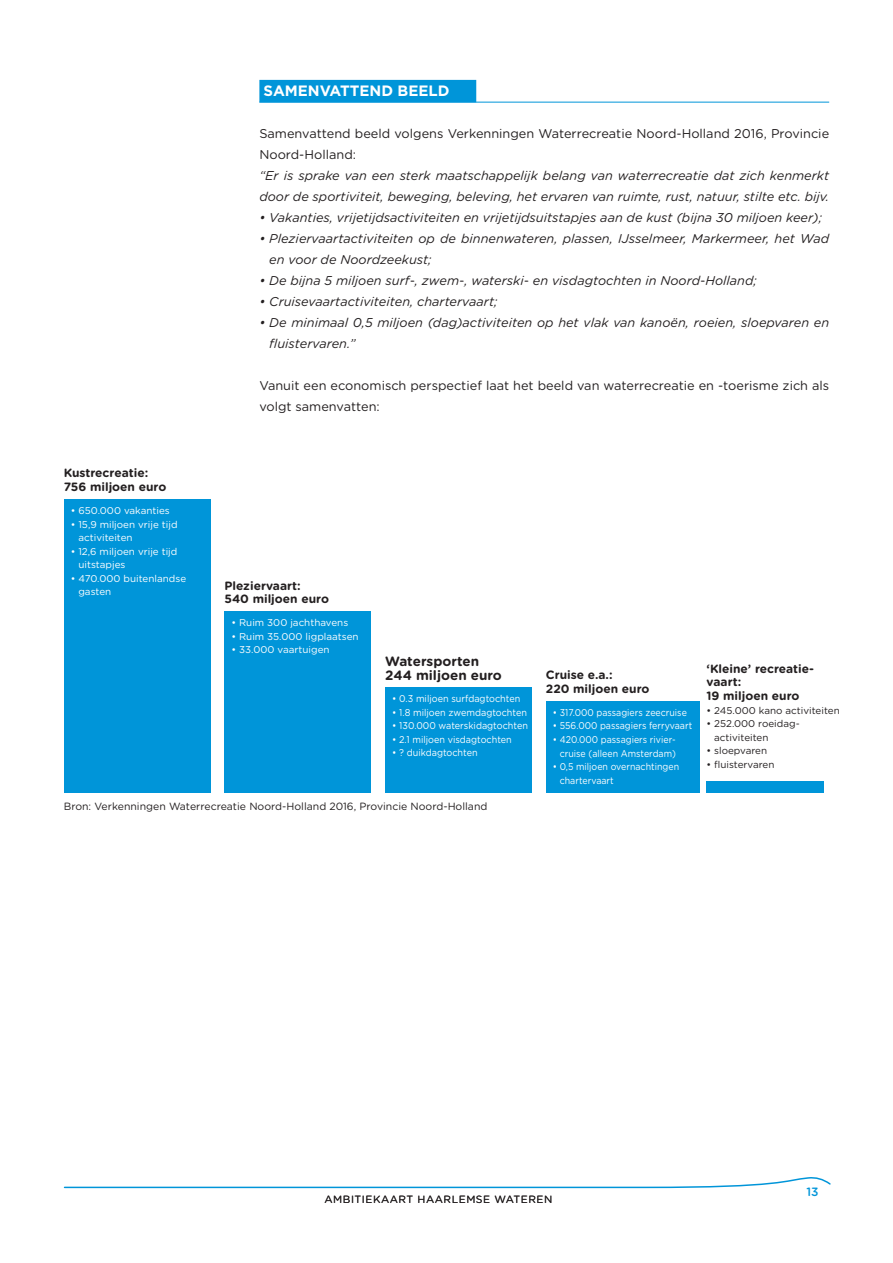
<style>
.page{position:relative;width:893px;height:1263px;background:#fff}
.page>*{position:absolute;margin:0;border:0;box-sizing:border-box;transform-origin:0 0}
.t1{font:700 15px "Gotham";color:#fff}
.t2{font:700 13.5px/13.5px "Gotham Rounded";color:#231f20}
.t3{font:italic 12.75px/21px "Gotham Rounded";color:#231f20}
.t4{font:12.75px/21px "Gotham Rounded";color:#231f20}
.t5{font:700 12px/13.5px "Gotham Rounded";color:#231f20}
.t6{font:500 12px "Gotham Rounded";color:#0095d9}
.t7{font:10.5px "Gotham Rounded";color:#231f20}
.t8{font:10.5px "Gotham Rounded";letter-spacing:.05em;color:#231f20}
.t9{font:9.9px/13.5px "Gotham Rounded";color:#fff}
.t10{font:9.9px/13.5px "Gotham Rounded";color:#fff;text-align:right;scale:.9 1}
.t11{font:9.9px "Gotham Rounded";color:#fff;scale:.92 1}
.t12{font:9.9px/13.5px "Gotham Rounded";color:#231f20}
</style>
<div class="page">
<svg style="left:63px;top:1177px;width:768px;height:12px"></svg>
<div style="left:259px;top:80px;width:217px;height:22px;background:#0095d9"></div>
<hr style="left:259px;top:102px;width:570px;height:1px;background:#0095d9">
<div style="left:64px;top:499px;width:146px;height:294px;background:#0095d9"></div>
<div style="left:224px;top:611px;width:147px;height:182px;background:#0095d9"></div>
<div style="left:385px;top:687px;width:147px;height:106px;background:#0095d9"></div>
<div style="left:546px;top:701px;width:154px;height:92px;background:#0095d9"></div>
<div style="left:707px;top:781px;width:117px;height:12px;background:#0095d9"></div>
<p class="t5" style="left:64px;top:466px;width:104px">Kustrecreatie:<br>756 miljoen euro</p>
<p class="t9" style="left:71px;top:503px;width:101px">• 650.000 vakanties</p>
<p class="t9" style="left:78px;top:517px;width:101px;text-indent:-8px">• 15,9 miljoen vrije tijd activiteiten</p>
<p class="t9" style="left:78px;top:544px;width:101px;text-indent:-8px">• 12,6 miljoen vrije tijd uitstapjes</p>
<p class="t9" style="left:78px;top:571px;width:109px;text-indent:-8px">• 470.000 buitenlandse gasten</p>
<p class="t1" style="left:264px;top:81px;width:187px">SAMENVATTEND BEELD</p>
<p class="t4" style="left:259px;top:122px;width:571px">Samenvattend beeld volgens Verkenningen Waterrecreatie Noord-Holland 2016, Provincie<br>Noord-Holland:</p>
<p class="t3" style="left:259px;top:164px;width:571px">“Er is sprake van een sterk maatschappelijk belang van waterrecreatie dat zich kenmerkt door de sportiviteit, beweging, beleving, het ervaren van ruimte, rust, natuur, stilte etc. bijv.</p>
<p class="t3" style="left:259px;top:206px;width:564px">• Vakanties, vrijetijdsactiviteiten en vrijetijdsuitstapjes aan de kust (bijna 30 miljoen keer);</p>
<p class="t3" style="left:269px;top:227px;width:561px;text-indent:-10px">• Pleziervaartactiviteiten op de binnenwateren, plassen, IJsselmeer, Markermeer, het Wad en voor de Noordzeekust;</p>
<p class="t3" style="left:259px;top:269px;width:499px">• De bijna 5 miljoen surf-, zwem-, waterski- en visdagtochten in Noord-Holland;</p>
<p class="t3" style="left:259px;top:290px;width:240px">• Cruisevaartactiviteiten, chartervaart;</p>
<p class="t3" style="left:269px;top:311px;width:561px;text-indent:-10px">• De minimaal 0,5 miljoen (dag)activiteiten op het vlak van kanoën, roeien, sloepvaren en fluistervaren.”</p>
<p class="t4" style="left:259px;top:374px;width:571px">Vanuit een economisch perspectief laat het beeld van waterrecreatie en -toerisme zich als volgt samenvatten:</p>
<p class="t5" style="left:224px;top:578px;width:106px">Pleziervaart:<br>540 miljoen euro</p>
<p class="t9" style="left:231px;top:615px;width:118px">• Ruim 300 jachthavens</p>
<p class="t9" style="left:231px;top:629px;width:129px">• Ruim 35.000 ligplaatsen</p>
<p class="t9" style="left:231px;top:643px;width:100px">• 33.000 vaartuigen</p>
<p class="t2" style="left:385px;top:654px;width:118px">Watersporten<br>244 miljoen euro</p>
<p class="t11" style="left:392px;top:692px;width:141px">• 0.3 miljoen surfdagtochten</p>
<p class="t11" style="left:392px;top:705px;width:148px">• 1.8 miljoen zwemdagtochten</p>
<p class="t11" style="left:392px;top:719px;width:149px">• 130.000 waterskidagtochten</p>
<p class="t11" style="left:392px;top:732px;width:132px">• 2.1 miljoen visdagtochten</p>
<p class="t11" style="left:392px;top:746px;width:94px">• ? duikdagtochten</p>
<p class="t5" style="left:546px;top:668px;width:105px">Cruise e.a.:<br>220 miljoen euro</p>
<p class="t5" style="left:707px;top:661px;width:109px">‘Kleine’ recreatie&shy;vaart:<br>19 miljoen euro</p>
<p class="t12" style="left:707px;top:703px;width:135px">• 245.000 kano activiteiten</p>
<p class="t12" style="left:714px;top:716px;width:86px;text-indent:-8px">• 252.000 roeidag&shy;activiteiten</p>
<p class="t12" style="left:707px;top:743px;width:62px">• sloepvaren</p>
<p class="t12" style="left:707px;top:757px;width:69px">• fluistervaren</p>
<p class="t10" style="left:553px;top:705px;width:151px">• 317.000 passagiers zeecruise</p>
<p class="t10" style="left:553px;top:719px;width:156px">• 556.000 passagiers ferryvaart</p>
<p class="t10" style="left:553px;top:732px;width:138px">• 420.000 passagiers rivier&shy;cruise (alleen Amsterdam)</p>
<p class="t10" style="left:560px;top:759px;width:134px;text-align:left;text-indent:-7px">• 0,5 miljoen overnachtingen chartervaart</p>
<p class="t7" style="left:64px;top:799px;width:425px">Bron: Verkenningen Waterrecreatie Noord-Holland 2016, Provincie Noord-Holland</p>
<p class="t8" style="left:324px;top:1192px;width:229px">AMBITIEKAART HAARLEMSE WATEREN</p>
<p class="t6" style="left:806px;top:1183px;width:14px">13</p>
</div>
